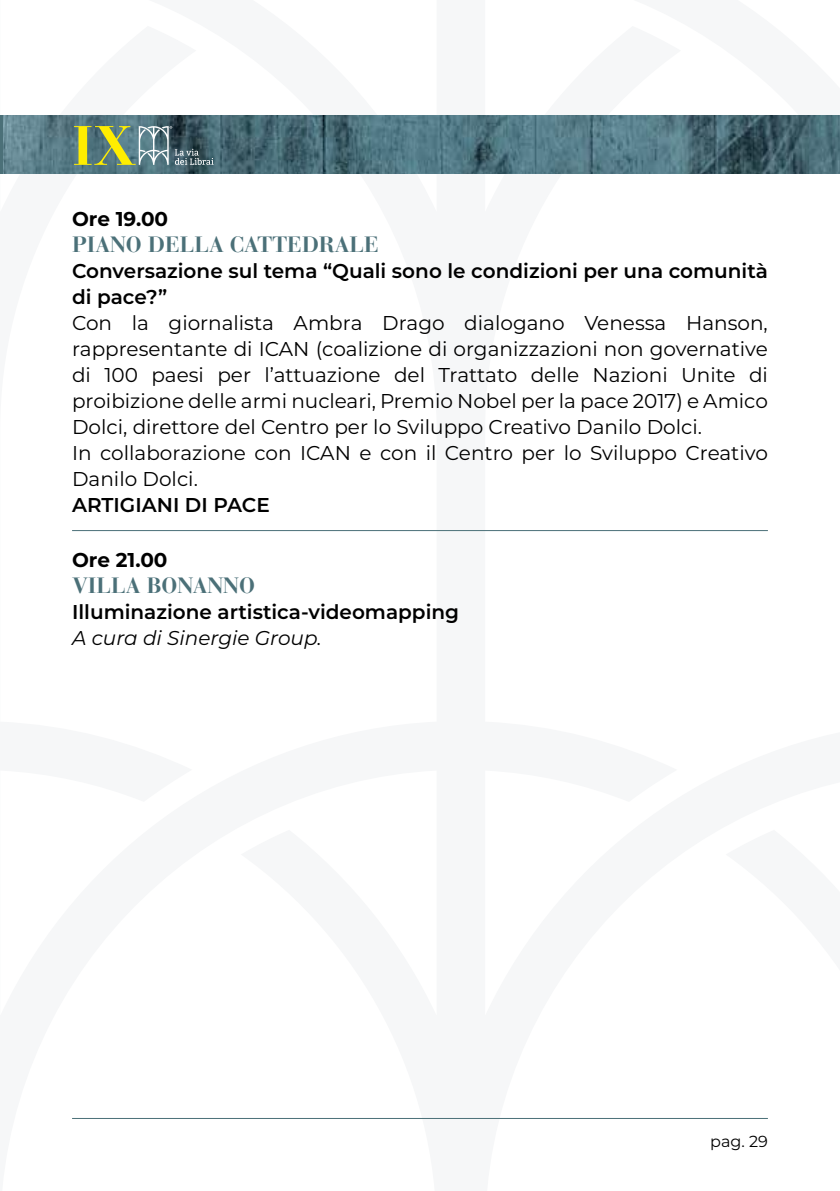
<style>
.page{position:relative;width:840px;height:1191px;background:#fff}
.page>*{position:absolute;margin:0;border:0;box-sizing:border-box;transform-origin:0 0}
.t1{font:700 55px "Bauer Bodoni Std";color:#ffed00}
.t2{font:700 22px "Bauer Bodoni Std";color:#4b7078}
.t3{font:20px/26px "Montserrat";color:#000}
.t4{font:600 20px/26px "Montserrat";color:#000}
.t5{font:italic 20px "Montserrat";color:#000}
.t6{font:700 20px "Montserrat";color:#000}
.t7{font:16px "Montserrat";color:#000}
</style>
<div class="page">
<hr style="left:72px;top:530px;width:695px;height:1px;background:#4b7078">
<svg style="left:3px;top:116px;width:836px;height:58px;background:#4d717c"></svg>
<svg style="left:139px;top:126px;width:74px;height:39px;background:#5d767e"></svg>
<hr style="left:72px;top:1118px;width:695px;height:1px;background:#4b7078">
<h1 class="t1" style="left:72px;top:113px;width:66px">IX</h1>
<p class="t6" style="left:72px;top:205px;width:98px">Ore 19.00</p>
<p class="t2" style="left:72px;top:231px;width:308px">PIANO DELLA CATTEDRALE</p>
<p class="t4" style="left:72px;top:257px;width:697px">Conversazione sul tema “Quali sono le condizioni per una comunità di pace?”</p>
<p class="t3" style="left:72px;top:309px;width:697px">Con la giornalista Ambra Drago dialogano Venessa Hanson, rappresentante di ICAN (coalizione di organizzazioni non governative di 100 paesi per l’attuazione del Trattato delle Nazioni Unite di proibizione delle armi nucleari, Premio Nobel per la pace 2017) e Amico Dolci, direttore del Centro per lo Sviluppo Creativo Danilo Dolci.<br>In collaborazione con ICAN e con il Centro per lo Sviluppo Creativo Danilo Dolci.</p>
<p class="t4" style="left:72px;top:491px;width:199px">ARTIGIANI DI PACE</p>
<p class="t6" style="left:72px;top:546px;width:97px">Ore 21.00</p>
<p class="t2" style="left:72px;top:572px;width:184px">VILLA BONANNO</p>
<p class="t4" style="left:72px;top:598px;width:388px">Illuminazione artistica-videomapping</p>
<p class="t5" style="left:72px;top:624px;width:251px">A cura di Sinergie Group.</p>
<p class="t7" style="left:709px;top:1130px;width:59px">pag. 29</p>
</div>
